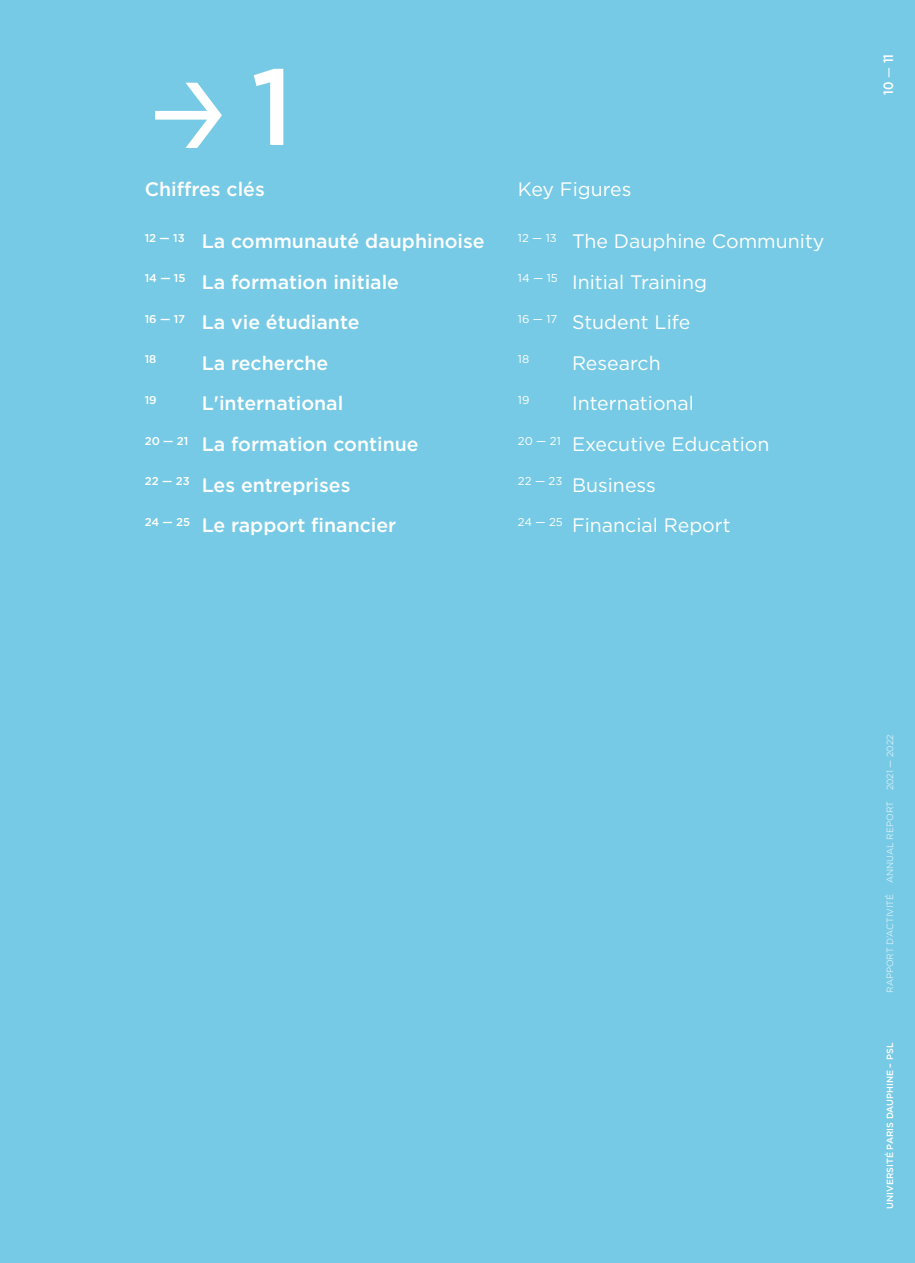
<style>
.page{position:relative;width:915px;height:1263px;background:#fff}
.page>*{position:absolute;margin:0;border:0;box-sizing:border-box;transform-origin:0 0}
.t1{font:500 91.65px "Helvetica Now Display";color:#fff}
.t2{font:500 19.5px/40.5px "Gotham HTF";color:#fff}
.t3{font:19.5px/40.5px "Gotham HTF";color:#fff}
.t4{font:500 13.5px "Gotham Narrow";color:#fff}
.t5{font:500 11.4px "Gotham HTF";color:#fff}
.t6{font:11.4px "Gotham HTF";color:#fff}
.t7{font:300 9px "Gotham HTF";color:#fff}
.t8{font:500 9px "Gotham HTF";color:#fff}
.s1{font-family:"Gotham HTF";font-size:108px}
.s2{font-weight:400}
</style>
<div class="page">
<div style="left:0;top:0;width:914px;height:1263px;background:#77cae5"></div>
<h1 class="t1" style="left:145px;top:52px;width:150px">→ <span class="s1">1</span></h1>
<p class="t2" style="left:145px;top:168px;width:122px">Chiffres clés</p>
<p class="t2" style="left:145px;top:221px;width:341px"><sup>12</sup> <sup>—</sup> <sup>13</sup> La communauté dauphinoise<br><sup>14</sup> <sup>—</sup> <sup>15</sup> La formation initiale<br><sup>16</sup> <sup>—</sup> <sup>17</sup> La vie étudiante</p>
<p class="t5" style="left:145px;top:353px;width:13px">18</p>
<p class="t2" style="left:202px;top:342px;width:128px">La recherche</p>
<p class="t5" style="left:145px;top:393px;width:13px">19</p>
<p class="t2" style="left:145px;top:383px;width:275px;text-indent:57px">L'international<br><sup>20</sup> <sup>—</sup> <sup>21</sup> La formation continue<br><sup>22</sup> <sup>—</sup> <sup>23</sup> Les entreprises<br><sup>24</sup> <sup>—</sup> <sup>25</sup> Le rapport financier</p>
<p class="t3" style="left:518px;top:168px;width:115px">Key Figures</p>
<p class="t3" style="left:518px;top:221px;width:308px"><sup>12</sup> <sup>—</sup> <sup>13</sup> The Dauphine Community<br><sup>14</sup> <sup>—</sup> <sup>15</sup> Initial Training<br><sup>16</sup> <sup>—</sup> <sup>17</sup> Student Life</p>
<p class="t6" style="left:518px;top:353px;width:13px">18</p>
<p class="t3" style="left:572px;top:343px;width:90px">Research</p>
<p class="t6" style="left:518px;top:394px;width:13px">19</p>
<p class="t3" style="left:518px;top:383px;width:253px;text-indent:54px">International<br><sup>20</sup> <sup>—</sup> <sup>21</sup> Executive Education<br><sup>22</sup> <sup>—</sup> <sup>23</sup> Business<br><sup>24</sup> <sup>—</sup> <sup>25</sup> Financial Report</p>
<p class="t4" style="left:879px;top:94px;width:42px;rotate:-90deg">10 <span class="s2">—</span> 11</p>
<p class="t7" style="left:884px;top:993px;width:260px;rotate:-90deg">RAPPORT D’ACTIVITÉ ANNUAL REPORT 2021 — 2022</p>
<p class="t8" style="left:884px;top:1209px;width:168px;rotate:-90deg">UNIVERSITÉ PARIS DAUPHINE – PSL</p>
</div>
